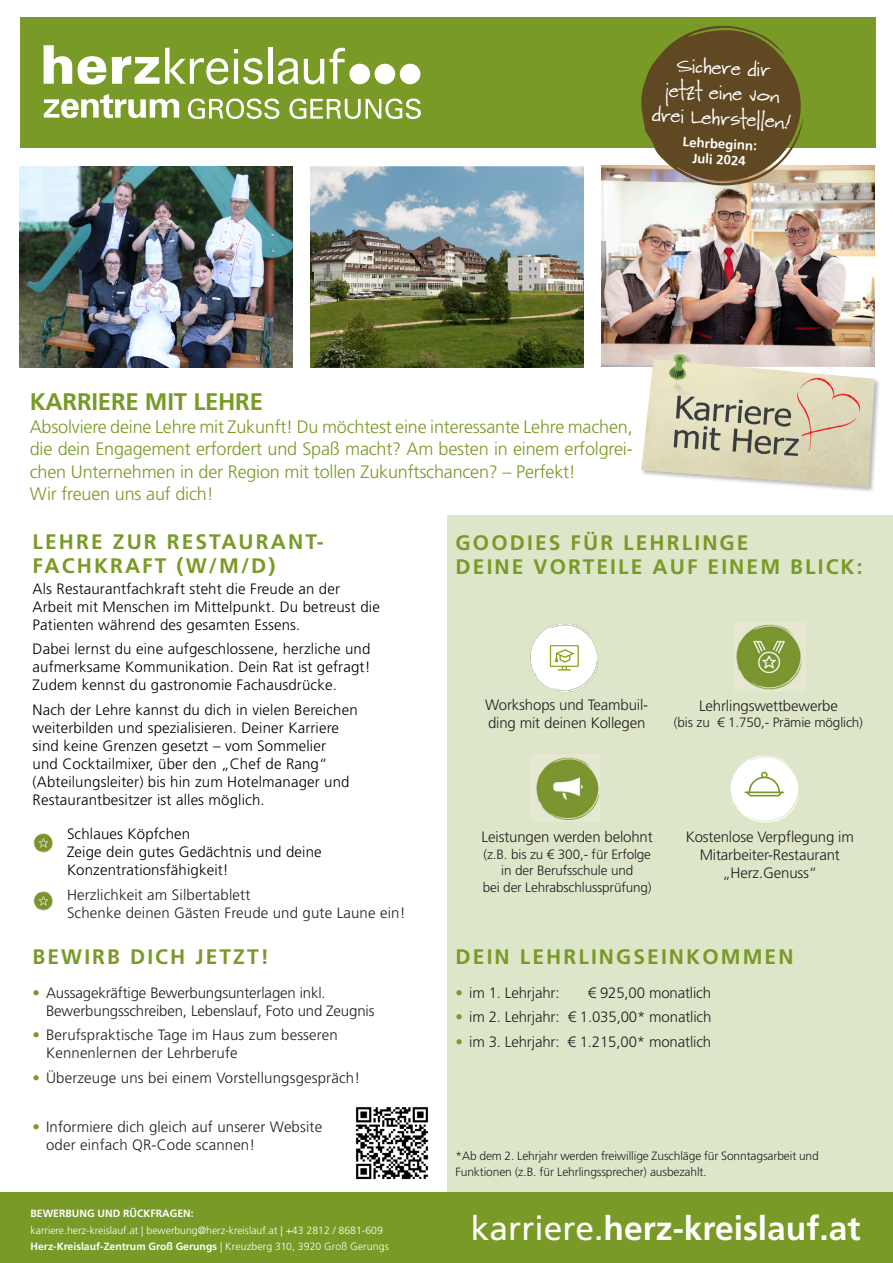
<style>
.page{position:relative;width:893px;height:1263px;background:#fff}
.page>*{position:absolute;margin:0;border:0;box-sizing:border-box;transform-origin:0 0}
.t1{font:700 33.6px "Frutiger LT Pro";color:#fff}
.t2{font:700 24px "Frutiger LT Pro";letter-spacing:-.01em;color:#799a27}
.t3{font:700 21px "Frutiger LT Pro";letter-spacing:.1em;color:#799a27}
.t4{font:21px/25.2px "Wordy Diva";color:#fff;text-align:center}
.t5{font:300 18px/22.5px "Frutiger LT Pro";letter-spacing:-.01em;color:#799a27}
.t6{font:300 15px/18px "Frutiger LT Pro";letter-spacing:.01em;color:#000}
.t7{font:300 15px/18px "Frutiger LT Pro";letter-spacing:-.01em;color:#231f20}
.t8{font:300 15px/18px "Frutiger LT Pro";letter-spacing:.01em;color:#231f20}
.t9{font:300 13.5px/16.5px "Frutiger LT Pro";letter-spacing:-.01em;color:#231f20;text-align:center}
.t10{font:700 13.2px/15.9px "Frutiger LT Pro";color:#fff;text-align:center}
.t11{font:300 12px/16.5px "Frutiger LT Pro";letter-spacing:-.01em;color:#231f20}
.Absatzformat_1{font:700 10.5px "Frutiger LT Pro";color:#fff}
.Absatzformat_1-2{font:300 10.5px "Frutiger LT Pro";color:#fff}
.s1{color:#799a27}
.s2{font-weight:300}
.s3{font-weight:400}
</style>
<div class="page">
<img style="left:602px;top:166px;width:272px;height:200px">
<div style="left:20px;top:17px;width:855px;height:130px;background:#799a27"></div>
<svg style="left:44px;top:45px;width:28px;height:39px"></svg>
<svg style="left:78px;top:56px;width:28px;height:29px"></svg>
<svg style="left:112px;top:56px;width:47px;height:28px"></svg>
<svg style="left:165px;top:48px;width:63px;height:36px"></svg>
<svg style="left:234px;top:49px;width:29px;height:35px"></svg>
<hr style="left:268px;top:48px;width:4px;height:36px;background:#fff">
<svg style="left:278px;top:48px;width:67px;height:36px"></svg>
<svg style="left:44px;top:94px;width:135px;height:24px"></svg>
<svg style="left:188px;top:98px;width:91px;height:21px"></svg>
<svg style="left:289px;top:98px;width:132px;height:21px"></svg>
<div style="left:349px;top:64px;width:21px;height:20px;background:#fff;border-radius:50%"></div>
<div style="left:375px;top:64px;width:20px;height:20px;background:#fff;border-radius:50%"></div>
<div style="left:400px;top:64px;width:20px;height:20px;background:#fff;border-radius:50%"></div>
<div style="left:447px;top:515px;width:446px;height:694px;background:#dee6ca"></div>
<div style="left:0;top:1193px;width:893px;height:70px;background:#799a27"></div>
<div style="left:640px;top:353px;width:240px;height:140px;background:#231f20;opacity:.3"></div>
<img style="left:641px;top:354px;width:233px;height:133px">
<img style="left:20px;top:167px;width:273px;height:201px">
<img style="left:311px;top:167px;width:272px;height:201px">
<img style="left:33px;top:833px;width:20px;height:19px">
<img style="left:33px;top:892px;width:20px;height:19px">
<img style="left:355px;top:1107px;width:74px;height:73px">
<img style="left:536px;top:757px;width:64px;height:63px">
<svg style="left:730px;top:755px;width:70px;height:68px"></svg>
<img style="left:736px;top:624px;width:66px;height:66px">
<img style="left:531px;top:625px;width:68px;height:67px">
<svg style="left:641px;top:25px;width:167px;height:162px"></svg>
<p class="t4" style="left:655px;top:53px;width:140px;rotate:3deg">Sichere dir<br>jetzt eine von drei Lehrstellen!</p>
<p class="t10" style="left:683px;top:134px;width:76px;rotate:3deg">Lehrbeginn:<br>Juli 2024</p>
<p class="t2" style="left:30px;top:388px;width:235px">KARRIERE MIT LEHRE</p>
<p class="t5" style="left:30px;top:415px;width:604px">Absolviere deine Lehre mit Zukunft! Du möchtest eine interessante Lehre machen,</p>
<p class="t5" style="left:30px;top:438px;width:604px">die dein Engagement erfordert und Spaß macht? Am besten in einem erfolgrei&shy;chen Unternehmen in der Region mit tollen Zukunftschancen? – Perfekt!</p>
<p class="t5" style="left:30px;top:483px;width:185px">Wir freuen uns auf dich!</p>
<p class="t3" style="left:33px;top:530px;width:293px">LEHRE ZUR RESTAURANT-</p>
<p class="t3" style="left:33px;top:554px;width:244px">FACHKRAFT (W/M/D)</p>
<p class="t6" style="left:33px;top:580px;width:349px">Als Restaurantfachkraft steht die Freude an der<br>Arbeit mit Menschen im Mittelpunkt. Du betreust die<br>Patienten während des gesamten Essens.</p>
<p class="t6" style="left:33px;top:640px;width:339px;text-align:justify">Dabei lernst du eine aufgeschlossene, herzliche und aufmerksame Kommunikation. Dein Rat ist gefragt!<br>Zudem kennst du gastronomie Fachausdrücke.</p>
<p class="t6" style="left:33px;top:700px;width:327px">Nach der Lehre kannst du dich in vielen Bereichen weiterbilden und spezialisieren. Deiner Karriere sind keine Grenzen gesetzt – vom Sommelier<br>und Cocktailmixer, über den „Chef de Rang“ (Abteilungsleiter) bis hin zum Hotelmanager und Restaurantbesitzer ist alles möglich.</p>
<p class="t6" style="left:67px;top:825px;width:256px">Schlaues Köpfchen<br>Zeige dein gutes Gedächtnis und deine<br>Konzentrationsfähigkeit!</p>
<p class="t8" style="left:67px;top:885px;width:340px">Herzlichkeit am Silbertablett<br>Schenke deinen Gästen Freude und gute Laune ein!</p>
<p class="t3" style="left:33px;top:944px;width:238px">BEWIRB DICH JETZT!</p>
<p class="t7" style="left:46px;top:984px;width:330px;text-indent:-14px"><span class="s1">•</span> Aussagekräftige Bewerbungsunterlagen inkl.<br>Bewerbungsschreiben, Lebenslauf, Foto und Zeugnis</p>
<p class="t8" style="left:46px;top:1026px;width:293px;text-indent:-14px"><span class="s1">•</span> Berufspraktische Tage im Haus zum besseren<br>Kennenlernen der Lehrberufe</p>
<p class="t8" style="left:33px;top:1069px;width:329px"><span class="s1">•</span> Überzeuge uns bei einem Vorstellungsgespräch!</p>
<p class="t8" style="left:46px;top:1117px;width:278px;text-indent:-14px"><span class="s1">•</span> Informiere dich gleich auf unserer Website oder einfach QR-Code scannen!</p>
<p class="Absatzformat_1" style="left:31px;top:1207px;width:165px">BEWERBUNG UND RÜCKFRAGEN:</p>
<p class="Absatzformat_1-2" style="left:31px;top:1224px;width:354px">karriere.herz-kreislauf.at | bewerbung@herz-kreislauf.at | +43 2812 / 8681-609</p>
<p class="Absatzformat_1" style="left:31px;top:1240px;width:360px">Herz-Kreislauf-Zentrum Groß Gerungs <span class="s2">| Kreuzberg 310, 3920 Groß Gerungs</span></p>
<p class="t3" style="left:456px;top:530px;width:294px">GOODIES FÜR LEHRLINGE</p>
<p class="t3" style="left:456px;top:554px;width:408px">DEINE VORTEILE AUF EINEM BLICK:</p>
<p class="t7" style="left:485px;top:696px;width:165px">Workshops und Teambuil&shy;ding mit deinen Kollegen</p>
<p class="t7" style="left:699px;top:697px;width:140px">Lehrlingswettbewerbe</p>
<p class="t9" style="left:674px;top:714px;width:191px">(bis zu € 1.750,- Prämie möglich)</p>
<p class="t7" style="left:482px;top:828px;width:173px">Leistungen werden belohnt</p>
<p class="t9" style="left:483px;top:846px;width:170px">(z.B. bis zu € 300,- für Erfolge in der Berufsschule und<br>bei der Lehrabschlussprüfung)</p>
<p class="t7" style="left:686px;top:828px;width:170px;text-align:center">Kostenlose Verpflegung im<br>Mitarbeiter-Restaurant</p>
<p class="t7" style="left:722px;top:864px;width:96px">„Herz.Genuss“</p>
<p class="t3" style="left:456px;top:944px;width:339px">DEIN LEHRLINGSEINKOMMEN</p>
<p class="t7" style="left:456px;top:984px;width:105px"><span class="s1">•</span> im 1. Lehrjahr:</p>
<p class="t7" style="left:588px;top:984px;width:125px">€ 925,00 monatlich</p>
<p class="t7" style="left:456px;top:1008px;width:257px"><span class="s1">•</span> im 2. Lehrjahr: € 1.035,00* monatlich</p>
<p class="t7" style="left:456px;top:1033px;width:257px"><span class="s1">•</span> im 3. Lehrjahr: € 1.215,00* monatlich</p>
<p class="t11" style="left:456px;top:1147px;width:365px">*Ab dem 2. Lehrjahr werden freiwillige Zuschläge für Sonntagsarbeit und<br>Funktionen (z.B. für Lehrlingssprecher) ausbezahlt.</p>
<p class="t1" style="left:471px;top:1208px;width:391px"><span class="s3">karriere.</span>herz-kreislauf.at</p>
</div>
